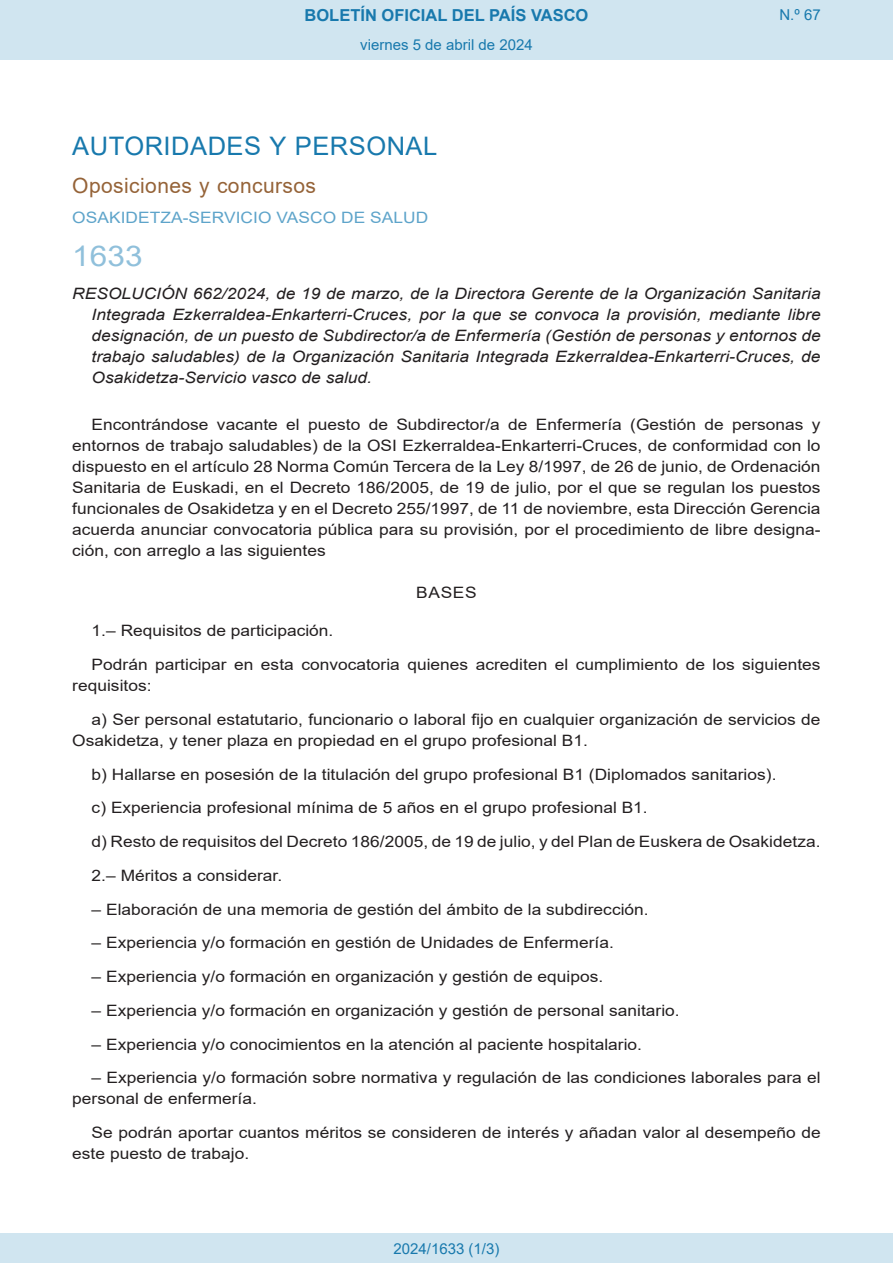
<style>
.page{position:relative;width:893px;height:1263px;background:#fff}
.page>*{position:absolute;margin:0;border:0;box-sizing:border-box;transform-origin:0 0}
.BOPVOrden{font:28.5px "Arial";color:#90c0db;scale:1.11 1}
.BOPVSeccion{font:25.5px "Arial";letter-spacing:.02em;color:#1879ad}
.BOPVSubseccion{font:21px "Arial";letter-spacing:.02em;color:#956338}
.t1{font:700 16.5px "Arial";color:#1879ad}
.BOPVDetalle{font:15.6px/21px "Arial";color:#231f20;scale:1.11 1}
.BOPVTitulo{font:italic 15.6px/21px "Arial";color:#231f20;text-align:justify;scale:1.11 1}
.BOPVOrganismo{font:15.6px "Arial";letter-spacing:.005em;color:#5ea4ca;scale:1.11 1}
.BOPVClave{font:15.6px "Arial";letter-spacing:.035em;color:#231f20;scale:1.11 1}
.Paginacion_Centro{font:15px "Arial";color:#1879ad}
</style>
<div class="page">
<div style="left:0;top:0;width:893px;height:60px;background:#d0e5f0"></div>
<div style="left:0;top:1233px;width:893px;height:30px;background:#d0e5f0"></div>
<p class="t1" style="left:305px;top:3px;width:285px">BOLETÍN OFICIAL DEL PAÍS VASCO</p>
<p class="Paginacion_Centro" style="left:360px;top:35px;width:174px">viernes 5 de abril de 2024</p>
<p class="Paginacion_Centro" style="left:779px;top:5px;width:43px">N.º 67</p>
<p class="BOPVSeccion" style="left:72px;top:128px;width:366px">AUTORIDADES Y PERSONAL</p>
<p class="BOPVSubseccion" style="left:72px;top:171px;width:245px">Oposiciones y concursos</p>
<p class="BOPVOrganismo" style="left:72px;top:207px;width:322px">OSAKIDETZA-SERVICIO VASCO DE SALUD</p>
<p class="BOPVOrden" style="left:72px;top:236px;width:65px">1633</p>
<p class="BOPVTitulo" style="left:92px;top:284px;width:658px;text-indent:-19px">RESOLUCIÓN 662/2024, de 19 de marzo, de la Directora Gerente de la Organización Sanitaria Integrada Ezkerraldea-Enkarterri-Cruces, por la que se convoca la provisión, mediante libre designación, de un puesto de Subdirector/a de Enfermería (Gestión de personas y entornos de trabajo saludables) de la Organización Sanitaria Integrada Ezkerraldea-Enkarterri-Cruces, de Osakidetza-Servicio vasco de salud.</p>
<p class="BOPVDetalle" style="left:72px;top:414px;width:676px;text-align:justify;text-indent:19px">Encontrándose vacante el puesto de Subdirector/a de Enfermería (Gestión de personas y entornos de trabajo saludables) de la OSI Ezkerraldea-Enkarterri-Cruces, de conformidad con lo dispuesto en el artículo 28 Norma Común Tercera de la Ley 8/1997, de 26 de junio, de Ordenación Sanitaria de Euskadi, en el Decreto 186/2005, de 19 de julio, por el que se regulan los puestos funcionales de Osakidetza y en el Decreto 255/1997, de 11 de noviembre, esta Dirección Gerencia acuerda anunciar convocatoria pública para su provisión, por el procedimiento de libre designa&shy;ción, con arreglo a las siguientes</p>
<p class="BOPVClave" style="left:416px;top:582px;width:56px">BASES</p>
<p class="BOPVDetalle" style="left:92px;top:620px;width:219px">1.– Requisitos de participación.</p>
<p class="BOPVDetalle" style="left:72px;top:654px;width:676px;text-indent:19px">Podrán participar en esta convocatoria quienes acrediten el cumplimiento de los siguientes requisitos:</p>
<p class="BOPVDetalle" style="left:72px;top:709px;width:676px;text-indent:19px">a) Ser personal estatutario, funcionario o laboral fijo en cualquier organización de servicios de<br>Osakidetza, y tener plaza en propiedad en el grupo profesional B1.</p>
<p class="BOPVDetalle" style="left:92px;top:763px;width:618px">b) Hallarse en posesión de la titulación del grupo profesional B1 (Diplomados sanitarios).</p>
<p class="BOPVDetalle" style="left:92px;top:797px;width:503px">c) Experiencia profesional mínima de 5 años en el grupo profesional B1.</p>
<p class="BOPVDetalle" style="left:92px;top:831px;width:658px">d) Resto de requisitos del Decreto 186/2005, de 19 de julio, y del Plan de Euskera de Osakidetza.</p>
<p class="BOPVDetalle" style="left:92px;top:865px;width:173px">2.– Méritos a considerar.</p>
<p class="BOPVDetalle" style="left:92px;top:898px;width:503px">– Elaboración de una memoria de gestión del ámbito de la subdirección.</p>
<p class="BOPVDetalle" style="left:92px;top:932px;width:472px">– Experiencia y/o formación en gestión de Unidades de Enfermería.</p>
<p class="BOPVDetalle" style="left:92px;top:966px;width:462px">– Experiencia y/o formación en organización y gestión de equipos.</p>
<p class="BOPVDetalle" style="left:92px;top:1000px;width:531px">– Experiencia y/o formación en organización y gestión de personal sanitario.</p>
<p class="BOPVDetalle" style="left:92px;top:1033px;width:497px">– Experiencia y/o conocimientos en la atención al paciente hospitalario.</p>
<p class="BOPVDetalle" style="left:72px;top:1067px;width:676px;text-indent:19px">– Experiencia y/o formación sobre normativa y regulación de las condiciones laborales para el personal de enfermería.</p>
<p class="BOPVDetalle" style="left:72px;top:1122px;width:676px;text-indent:19px">Se podrán aportar cuantos méritos se consideren de interés y añadan valor al desempeño de este puesto de trabajo.</p>
<p class="Paginacion_Centro" style="left:393px;top:1238px;width:107px">2024/1633 (1/3)</p>
</div>
